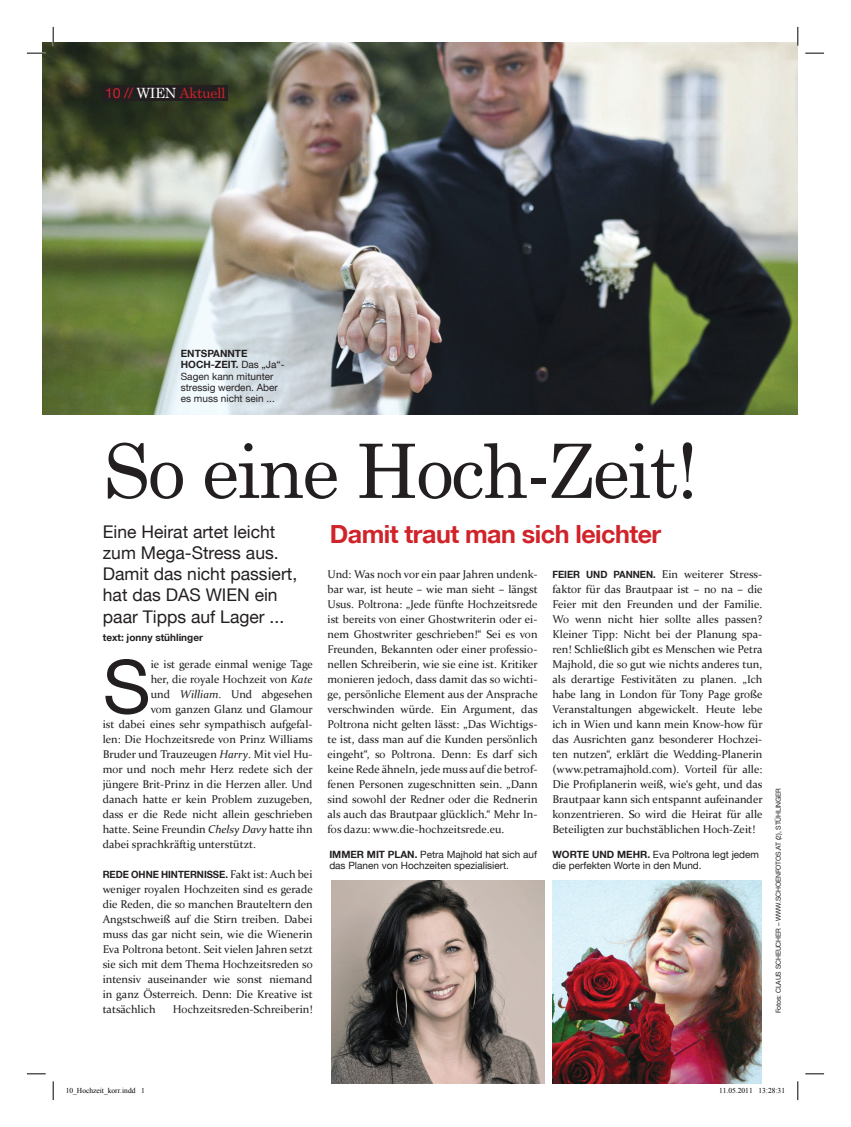
<style>
.page{position:relative;width:851px;height:1127px;background:#fff}
.page>*{position:absolute;margin:0;border:0;box-sizing:border-box;transform-origin:0 0}
.t1{font:75px "Century Schoolbook";letter-spacing:-.03em;color:#231f20}
.t2{font:74.25px "Helvetica Neue LT";color:#231f20}
.t3{font:700 25px "Helvetica Neue LT";letter-spacing:-.02em;color:#d1232a}
.t4{font:17.5px/21.2px "Helvetica Neue LT";color:#231f20}
.t5{font:14.12px "Century Schoolbook";letter-spacing:-.03em;color:#d1232a}
.t6{font:11.25px/15px "Constantia";color:#231f20;text-align:justify}
.t7{font:10px/11.2px "Helvetica Neue LT";color:#231f20}
.t8{font:700 10px "Helvetica Neue LT";letter-spacing:-.005em;color:#231f20;scale:.96 1}
.t9{font:700 10px "Helvetica Neue LT";letter-spacing:-.005em;color:#231f20}
.t10{font:7.5px "Times New Roman";color:#000}
.t11{font:6.88px "Helvetica Neue LT";letter-spacing:-.02em;color:#231f20}
.s1{font-family:"Helvetica Neue LT"}
.s2{color:#fff}
.s3{font-weight:700}
.s4{font-family:"Helvetica Neue LT";font-weight:700;font-size:10px}
.s5{font-style:italic}
.s6{font-family:"Constantia";font-weight:400;font-size:11.25px}
</style>
<div class="page">
<img style="left:43px;top:43px;width:754px;height:371px">
<div style="left:103px;top:85px;width:125px;height:16px;background:#231f20"></div>
<img style="left:331px;top:880px;width:214px;height:203px">
<img style="left:552px;top:880px;width:209px;height:203px">
<svg style="left:27px;top:52px;width:19px;height:2px"></svg>
<svg style="left:805px;top:52px;width:18px;height:2px"></svg>
<svg style="left:27px;top:1073px;width:19px;height:1px"></svg>
<svg style="left:805px;top:1073px;width:18px;height:1px"></svg>
<svg style="left:52px;top:27px;width:2px;height:19px"></svg>
<svg style="left:52px;top:1081px;width:2px;height:19px"></svg>
<svg style="left:796px;top:27px;width:2px;height:19px"></svg>
<svg style="left:797px;top:1081px;width:1px;height:19px"></svg>
<p class="t5" style="left:105px;top:81px;width:122px"><span class="s1">10 //</span> <span class="s2">WIEN</span> Aktuell</p>
<p class="t7" style="left:181px;top:348px;width:105px"><span class="s3">ENTSPANNTE<br>HOCH-ZEIT.</span> Das „Ja“-<br>Sagen kann mitunter stressig werden. Aber es muss nicht sein ...</p>
<h1 class="t1" style="left:103px;top:408px;width:597px">So eine Hoch-Zeit!</h1>
<h3 class="t4" style="left:103px;top:520px;width:196px">Eine Heirat artet leicht zum Mega-Stress aus.<br>Damit das nicht passiert, hat das DAS WIEN ein paar Tipps auf Lager ...</h3>
<p class="t9" style="left:103px;top:631px;width:102px">text: jonny stühlinger</p>
<h2 class="t2" style="left:103px;top:642px;width:50px">S</h2>
<p class="t6" style="left:151px;top:656px;width:163px">ie ist gerade einmal wenige Tage</p>
<h3 class="t3" style="left:330px;top:518px;width:333px">Damit traut man sich leichter</h3>
<p class="t6" style="left:327px;top:566px;width:212px">Und: Was noch vor ein paar Jahren undenk&shy;bar war, ist heute – wie man sieht – längst Usus. Poltrona: „Jede fünfte Hochzeitsrede ist bereits von einer Ghostwriterin oder ei&shy;nem Ghostwriter geschrieben!“ Sei es von Freunden, Bekannten oder einer professio&shy;nellen Schreiberin, wie sie eine ist. Kritiker monieren jedoch, dass damit das so wichti&shy;ge, persönliche Element aus der Ansprache verschwinden würde. Ein Argument, das Poltrona nicht gelten lässt: „Das Wichtigs&shy;te ist, dass man auf die Kunden persönlich eingeht“, so Poltrona. Denn: Es darf sich keine Rede ähneln, jede muss auf die betrof&shy;fenen Personen zugeschnitten sein. „Dann sind sowohl der Redner oder die Rednerin als auch das Brautpaar glücklich.“ Mehr In&shy;fos dazu: www.die-hochzeitsrede.eu.</p>
<p class="t6" style="left:552px;top:566px;width:212px"><span class="s4">FEIER UND PANNEN.</span> Ein weiterer Stress&shy;faktor für das Brautpaar ist – no na – die Feier mit den Freunden und der Familie.<br>Wo wenn nicht hier sollte alles passen?<br>Kleiner Tipp: Nicht bei der Planung spa&shy;ren! Schließlich gibt es Menschen wie Petra Majhold, die so gut wie nichts anderes tun, als derartige Festivitäten zu planen. „Ich habe lang in London für Tony Page große Veranstaltungen abgewickelt. Heute lebe ich in Wien und kann mein Know-how für das Ausrichten ganz besonderer Hochzei&shy;ten nutzen“, erklärt die Wedding-Planerin (www.petramajhold.com). Vorteil für alle:<br>Die Profiplanerin weiß, wie‘s geht, und das Brautpaar kann sich entspannt aufeinander konzentrieren. So wird die Heirat für alle Beteiligten zur buchstäblichen Hoch-Zeit!</p>
<p class="t6" style="left:151px;top:671px;width:163px">her, die royale Hochzeit von <span class="s5">Kate</span></p>
<p class="t6" style="left:151px;top:686px;width:163px">und <span class="s5">William</span>. Und abgesehen</p>
<p class="t6" style="left:151px;top:701px;width:164px">vom ganzen Glanz und Glamour</p>
<p class="t6" style="left:103px;top:716px;width:211px">ist dabei eines sehr sympathisch aufgefal-</p>
<p class="t6" style="left:103px;top:731px;width:211px">len: Die Hochzeitsrede von Prinz Williams</p>
<p class="t6" style="left:103px;top:746px;width:211px">Bruder und Trauzeugen <span class="s5">Harry</span>. Mit viel Hu-</p>
<p class="t6" style="left:103px;top:761px;width:212px">mor und noch mehr Herz redete sich der</p>
<p class="t6" style="left:103px;top:776px;width:211px">jüngere Brit-Prinz in die Herzen aller. Und</p>
<p class="t6" style="left:103px;top:791px;width:211px">danach hatte er kein Problem zuzugeben,</p>
<p class="t6" style="left:103px;top:806px;width:211px">dass er die Rede nicht allein geschrieben</p>
<p class="t6" style="left:103px;top:821px;width:211px">hatte. Seine Freundin <span class="s5">Chelsy Davy</span> hatte ihn</p>
<p class="t6" style="left:103px;top:836px;width:155px">dabei sprachkräftig unterstützt.</p>
<p class="t8" style="left:103px;top:868px;width:220px">REDE OHNE HINTERNISSE. <span class="s6">Fakt ist: Auch bei</span></p>
<p class="t6" style="left:103px;top:881px;width:212px">weniger royalen Hochzeiten sind es gerade die Reden, die so manchen Brauteltern den Angstschweiß auf die Stirn treiben. Dabei muss das gar nicht sein, wie die Wienerin Eva Poltrona betont. Seit vielen Jahren setzt sie sich mit dem Thema Hochzeitsreden so intensiv auseinander wie sonst niemand in ganz Österreich. Denn: Die Kreative ist tatsächlich</p>
<p class="t7" style="left:329px;top:848px;width:209px"><span class="s3">IMMER MIT PLAN.</span> Petra Majhold hat sich auf das Planen von Hochzeiten spezialisiert.</p>
<p class="t7" style="left:552px;top:848px;width:208px"><span class="s3">WORTE UND MEHR.</span> Eva Poltrona legt jedem die perfekten Worte in den Mund.</p>
<p class="t6" style="left:173px;top:1001px;width:141px">Hochzeitsreden-Schreiberin!</p>
<p class="t11" style="left:774px;top:1013px;width:227px;rotate:-90deg">Fotos: CLAUS SCHEUCHER – WWW.SCHOENFOTOS.AT (2), STÜHLINGER</p>
<p class="t10" style="left:66px;top:1085px;width:81px">10_Hochzeit_korr.indd 1</p>
<p class="t10" style="left:718px;top:1085px;width:68px">11.05.2011 13:28:31</p>
</div>
